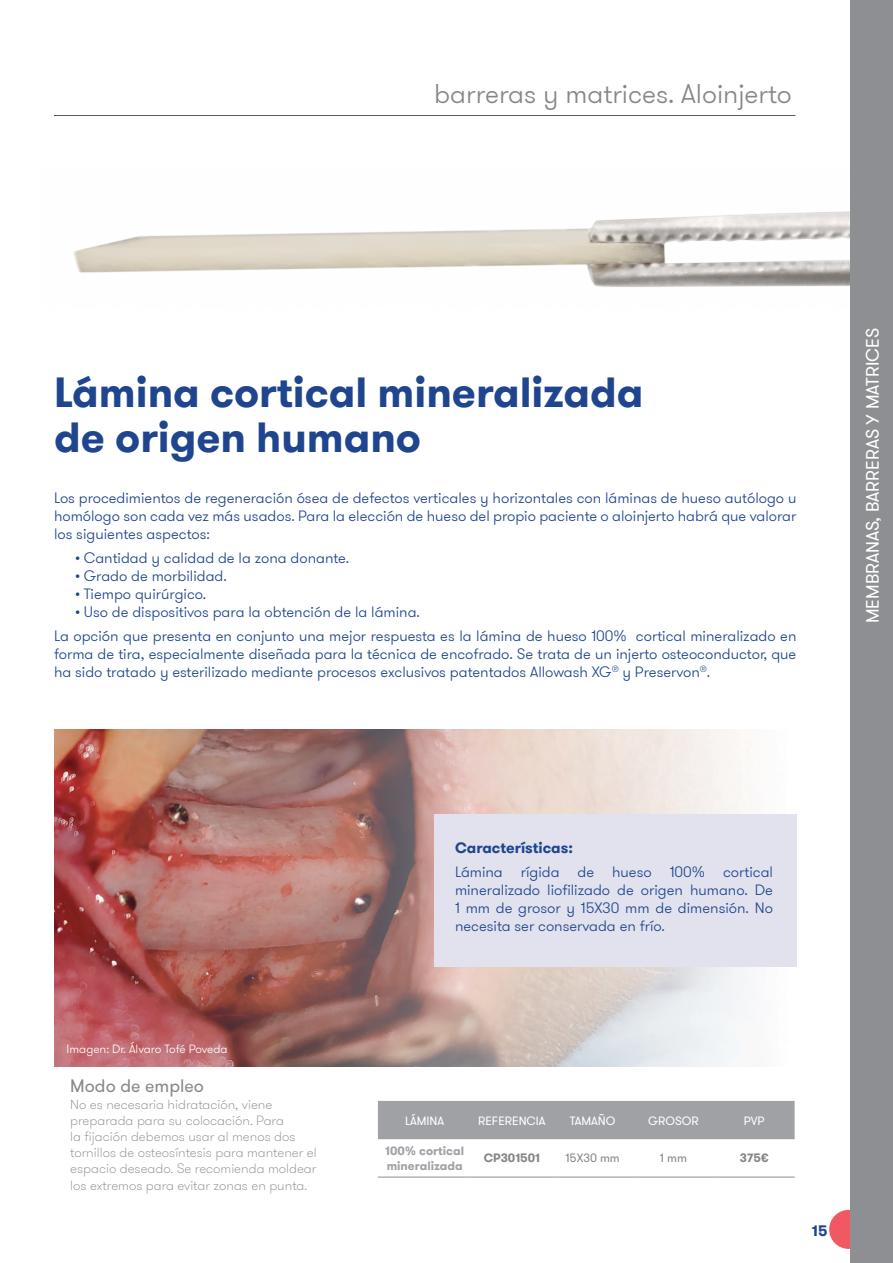
<style>
.page{position:relative;width:893px;height:1263px;background:#fff}
.page>*{position:absolute;margin:0;border:0;box-sizing:border-box;transform-origin:0 0}
.CUERPO_DE_TEXTO{font:700 42px "GT Walsheim Pro";color:#1e458d}
.SABIAS_QUÉ{font:300 27px "GT Walsheim Pro";color:#85878a}
.SABIAS_QUÉ-2{font:18px "GT Walsheim Pro";color:#fff}
.TITULO_MODO_DE_EMPLE{font:18px "GT Walsheim Pro";color:#85878a}
.CUERPO_DE_TEXTO-2{font:300 15px/18px "GT Walsheim Pro";color:#1e458d;text-align:justify}
.CUERPO_DE_TEXTO-3{font:700 15px "GT Walsheim Pro";color:#1e458d}
.TEXTO_MODO_DE_EMPLEO{font:100 13.5px/16.2px "GT Walsheim Pro";color:#85878a}
.ENCABEZADO_TABLA{font:12px "GT Walsheim Pro";color:#fff}
.PIES_DE_FOTO{font:300 12px "GT Walsheim Pro";color:#fff}
.REFERENCIA_TABLA{font:700 12px/14.4px "GT Walsheim Pro";color:#a0a1a5}
.REFERENCIA_TABLA-2{font:700 12px "GT Walsheim Pro";color:#85878a}
.DATOS_TABLA{font:12px "GT Walsheim Pro";color:#85878a}
</style>
<div class="page">
<div style="left:829px;top:1210px;width:39px;height:39px;background:#f05961;border-radius:50%"></div>
<hr style="left:54px;top:115px;width:741px;height:1px;background:#454647">
<img style="left:54px;top:729px;width:743px;height:338px">
<img style="left:73px;top:211px;width:777px;height:76px">
<div style="left:850px;top:0;width:43px;height:1263px;background:#8d8f92"></div>
<div style="left:378px;top:1101px;width:417px;height:38px;background:#a0a1a5"></div>
<hr style="left:378px;top:1177px;width:93px;height:1px;background:#8d8f92">
<hr style="left:471px;top:1177px;width:81px;height:1px;background:#8d8f92">
<hr style="left:552px;top:1177px;width:81px;height:1px;background:#8d8f92">
<hr style="left:633px;top:1177px;width:81px;height:1px;background:#8d8f92">
<hr style="left:714px;top:1177px;width:81px;height:1px;background:#8d8f92">
<div style="left:434px;top:814px;width:362px;height:153px;background:#e1e2ee"></div>
<p class="SABIAS_QUÉ" style="left:434px;top:76px;width:359px">barreras y matrices. Aloinjerto</p>
<p class="CUERPO_DE_TEXTO" style="left:54px;top:365px;width:591px">Lámina cortical mineralizada</p>
<p class="CUERPO_DE_TEXTO" style="left:54px;top:410px;width:368px">de origen humano</p>
<p class="CUERPO_DE_TEXTO-2" style="left:54px;top:489px;width:744px">Los procedimientos de regeneración ósea de defectos verticales y horizontales con láminas de hueso autólogo u homólogo son cada vez más usados. Para la elección de hueso del propio paciente o aloinjerto habrá que valorar los siguientes aspectos:</p>
<p class="CUERPO_DE_TEXTO-2" style="left:75px;top:549px;width:276px">• Cantidad y calidad de la zona donante.</p>
<p class="CUERPO_DE_TEXTO-2" style="left:75px;top:567px;width:153px">• Grado de morbilidad.</p>
<p class="CUERPO_DE_TEXTO-2" style="left:75px;top:585px;width:133px">• Tiempo quirúrgico.</p>
<p class="CUERPO_DE_TEXTO-2" style="left:75px;top:603px;width:346px">• Uso de dispositivos para la obtención de la lámina.</p>
<p class="CUERPO_DE_TEXTO-2" style="left:54px;top:627px;width:744px">La opción que presenta en conjunto una mejor respuesta es la lámina de hueso 100% cortical mineralizado en forma de tira, especialmente diseñada para la técnica de encofrado. Se trata de un injerto osteoconductor, que ha sido tratado y esterilizado mediante procesos exclusivos patentados Allowash XG<sup>®</sup> y Preservon<sup>®</sup>.</p>
<p class="SABIAS_QUÉ-2" style="left:861px;top:623px;width:297px;rotate:-90deg">MEMBRANAS, BARRERAS Y MATRICES</p>
<p class="PIES_DE_FOTO" style="left:67px;top:1042px;width:162px">Imagen: Dr. Álvaro Tofé Poveda</p>
<p class="TITULO_MODO_DE_EMPLE" style="left:70px;top:1075px;width:135px">Modo de empleo</p>
<p class="TEXTO_MODO_DE_EMPLEO" style="left:70px;top:1096px;width:248px">No es necesaria hidratación, viene preparada para su colocación. Para<br>la fijación debemos usar al menos dos tornillos de osteosíntesis para mantener el espacio deseado. Se recomienda moldear los extremos para evitar zonas en punta.</p>
<p class="CUERPO_DE_TEXTO-3" style="left:455px;top:838px;width:120px">Características:</p>
<p class="CUERPO_DE_TEXTO-2" style="left:455px;top:863px;width:320px">Lámina rígida de hueso 100% cortical mineralizado liofilizado de origen humano. De 1 mm de grosor y 15X30 mm de dimensión. No necesita ser conservada en frío.</p>
<p class="ENCABEZADO_TABLA" style="left:405px;top:1113px;width:41px">LÁMINA</p>
<p class="ENCABEZADO_TABLA" style="left:478px;top:1113px;width:69px">REFERENCIA</p>
<p class="ENCABEZADO_TABLA" style="left:570px;top:1113px;width:47px">TAMAÑO</p>
<p class="ENCABEZADO_TABLA" style="left:648px;top:1113px;width:52px">GROSOR</p>
<p class="ENCABEZADO_TABLA" style="left:744px;top:1113px;width:23px">PVP</p>
<p class="REFERENCIA_TABLA" style="left:385px;top:1144px;width:80px">100% cortical mineralizada</p>
<p class="REFERENCIA_TABLA-2" style="left:484px;top:1150px;width:58px">CP301501</p>
<p class="DATOS_TABLA" style="left:565px;top:1151px;width:56px">15X30 mm</p>
<p class="DATOS_TABLA" style="left:660px;top:1151px;width:28px">1 mm</p>
<p class="REFERENCIA_TABLA-2" style="left:740px;top:1150px;width:30px">375€</p>
<p class="CUERPO_DE_TEXTO-3" style="left:812px;top:1220px;width:17px">15</p>
</div>
